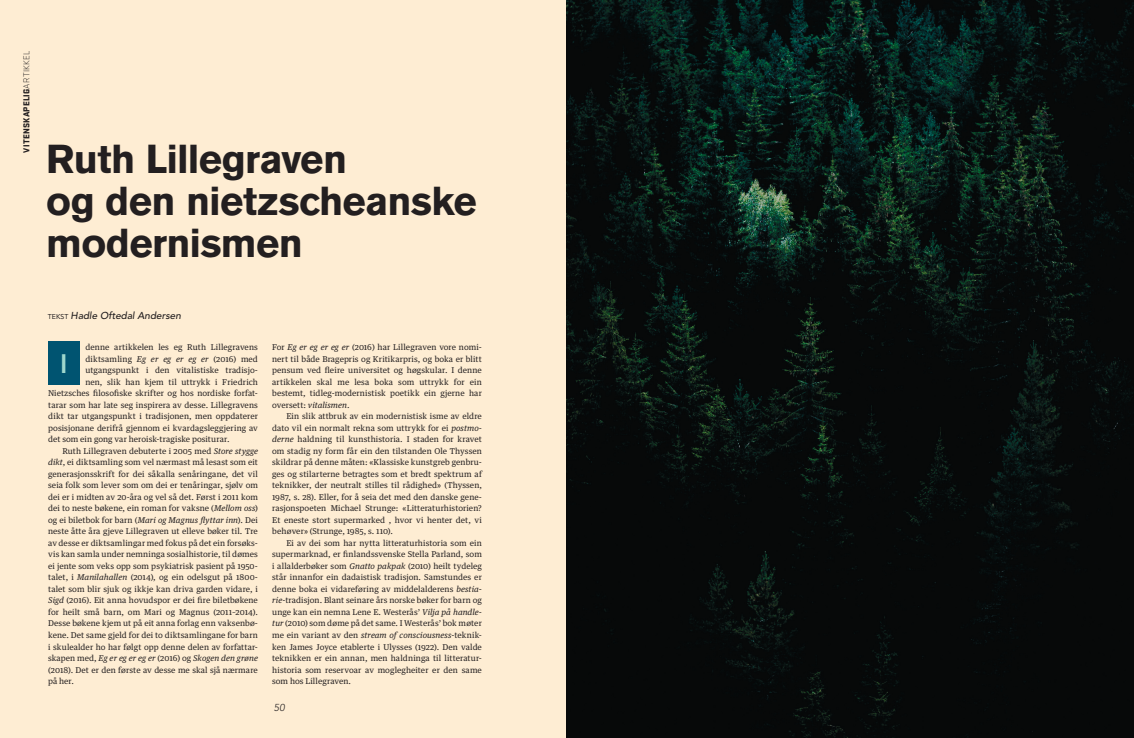
<style>
.page{position:relative;width:1134px;height:738px;background:#fff}
.page>*{position:absolute;margin:0;border:0;box-sizing:border-box;transform-origin:0 0}
.Tittel{font:700 40px/42px "Akzidenz Grotesk BE";letter-spacing:-.015em;color:#231f20}
.t1{font:800 26.5px "Avenir";color:#9ed7cd}
.t2{font:italic 500 10px "Avenir";color:#231f20}
.t3{font:italic 300 10px "Avenir";color:#231f20}
.Brødtekst{font:900 9px "Stratum No 1";letter-spacing:.025em;color:#231f20}
.Brødtekst_innrykk{font:8px/11.5px "Guardian Text Egyp";letter-spacing:.005em;color:#231f20;text-align:justify}
.Brødtekst-2{font:8px/11.5px "Guardian Text Egyp";letter-spacing:.005em;color:#231f20;text-align:justify}
.s1{font-weight:300}
.s2{font-weight:400;font-style:normal;font-size:7px}
.s3{font-style:italic}
</style>
<div class="page">
<div style="left:0;top:0;width:567px;height:737px;background:#feedd3"></div>
<div style="left:48px;top:341px;width:32px;height:43px;background:#005471"></div>
<img style="left:567px;top:0;width:567px;height:737px">
<p class="Brødtekst" style="left:22px;top:152px;width:103px;rotate:-90deg">VITENSKAPELIG<span class="s1">ARTIKKEL</span></p>
<p class="Tittel" style="left:46px;top:138px;width:302px">Ruth Lillegraven</p>
<p class="Tittel" style="left:46px;top:180px;width:432px">og den nietzscheanske modernismen</p>
<p class="t2" style="left:48px;top:310px;width:135px"><span class="s2">TEKST</span> Hadle Oftedal Andersen</p>
<p class="Brødtekst-2" style="left:85px;top:340px;width:174px">denne artikkelen les eg Ruth Lillegravens</p>
<p class="Brødtekst-2" style="left:85px;top:352px;width:174px">diktsamling <span class="s3">Eg er eg er eg er</span> (2016) med</p>
<p class="Brødtekst-2" style="left:85px;top:363px;width:174px">utgangspunkt i den vitalistiske tradisjo-</p>
<p class="Brødtekst-2" style="left:85px;top:375px;width:174px">nen, slik han kjem til uttrykk i Friedrich</p>
<p class="Brødtekst-2" style="left:48px;top:386px;width:211px">Nietzsches filosofiske skrifter og hos nordiske forfat-</p>
<p class="Brødtekst-2" style="left:48px;top:398px;width:211px">tarar som har late seg inspirera av desse. Lillegravens</p>
<p class="Brødtekst-2" style="left:48px;top:409px;width:211px">dikt tar utgangspunkt i tradisjonen, men oppdaterer</p>
<p class="Brødtekst-2" style="left:48px;top:421px;width:211px">posisjonane derifrå gjennom ei kvardagsleggjering av</p>
<p class="Brødtekst-2" style="left:48px;top:432px;width:183px">det som ein gong var heroisk-tragiske positurar.</p>
<p class="Brødtekst_innrykk" style="left:48px;top:444px;width:211px;text-indent:14px">Ruth Lillegraven debuterte i 2005 med <span class="s3">Store stygge dikt</span>, ei diktsamling som vel nærmast må lesast som eit generasjonsskrift for dei såkalla senåringane, det vil seia folk som lever som om dei er tenåringar, sjølv om dei er i midten av 20-åra og vel så det. Først i 2011 kom dei to neste bøkene, ein roman for vaksne (<span class="s3">Mellom oss</span>) og ei biletbok for barn (<span class="s3">Mari og Magnus flyttar inn</span>). Dei neste åtte åra gjeve Lillegraven ut elleve bøker til. Tre av desse er diktsamlingar med fokus på det ein forsøks&shy;vis kan samla under nemninga sosialhistorie, til dømes ei jente som veks opp som psykiatrisk pasient på 1950- talet, i <span class="s3">Manilahallen</span> (2014), og ein odelsgut på 1800- talet som blir sjuk og ikkje kan driva garden vidare, i <span class="s3">Sigd</span> (2016). Eit anna hovudspor er dei fire biletbøkene for heilt små barn, om Mari og Magnus (2011–2014).<br>Desse bøkene kjem ut på eit anna forlag enn vaksenbø&shy;kene. Det same gjeld for dei to diktsamlingane for barn i skulealder ho har følgt opp denne delen av forfattar&shy;skapen med, <span class="s3">Eg er eg er eg er</span> (2016) og <span class="s3">Skogen den grøne </span>(2018). Det er den første av desse me skal sjå nærmare på her.</p>
<p class="t1" style="left:60px;top:348px;width:9px">I</p>
<p class="Brødtekst-2" style="left:272px;top:340px;width:211px">For <span class="s3">Eg er eg er eg er</span> (2016) har Lillegraven vore nomi&shy;nert til både Bragepris og Kritikarpris, og boka er blitt pensum ved fleire universitet og høgskular. I denne artikkelen skal me lesa boka som uttrykk for ein bestemt, tidleg-modernistisk poetikk ein gjerne har oversett: <span class="s3">vitalismen</span>.</p>
<p class="Brødtekst_innrykk" style="left:272px;top:409px;width:211px;text-indent:14px">Ein slik attbruk av ein modernistisk isme av eldre dato vil ein normalt rekna som uttrykk for ei <span class="s3">postmo&shy;derne</span> haldning til kunsthistoria. I staden for kravet om stadig ny form får ein den tilstanden Ole Thyssen skildrar på denne måten: «Klassiske kunstgreb genbru&shy;ges og stilarterne betragtes som et bredt spektrum af teknikker, der neutralt stilles til rådighed» (Thyssen, 1987, s. 28). Eller, for å seia det med den danske gene&shy;rasjonspoeten Michael Strunge: «Litteraturhistorien?<br>Et eneste stort supermarked , hvor vi henter det, vi behøver» (Strunge, 1985, s. 110).</p>
<p class="Brødtekst_innrykk" style="left:272px;top:536px;width:211px;text-indent:14px">Ei av dei som har nytta litteraturhistoria som ein supermarknad, er finlandssvenske Stella Parland, som i allalderbøker som <span class="s3">Gnatto pakpak</span> (2010) heilt tydeleg står innanfor ein dadaistisk tradisjon. Samstundes er denne boka ei vidareføring av middelalderens <span class="s3">bestia&shy;rie</span>-tradisjon. Blant seinare års norske bøker for barn og unge kan ein nemna Lene E. Westerås’ <span class="s3">Vilja på handle&shy;tur</span> (2010) som døme på det same. I Westerås’ bok møter me ein variant av den <span class="s3">stream of consciousness</span>-teknik&shy;ken James Joyce etablerte i Ulysses (1922). Den valde teknikken er ein annan, men haldninga til litteratur&shy;historia som reservoar av moglegheiter er den same som hos Lillegraven.</p>
<p class="t3" style="left:274px;top:701px;width:12px">50</p>
</div>
